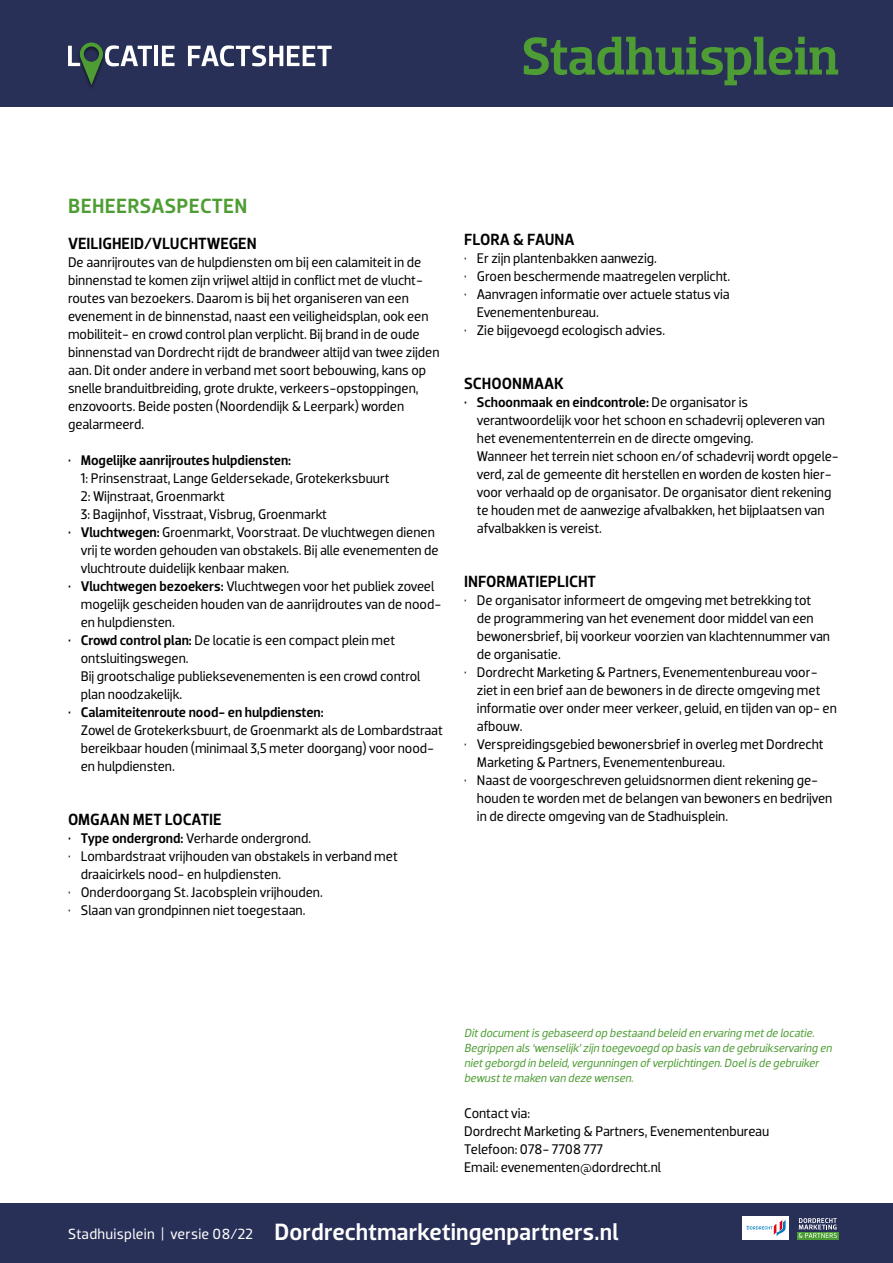
<style>
.page{position:relative;width:893px;height:1263px;background:#fff}
.page>*{position:absolute;margin:0;border:0;box-sizing:border-box;transform-origin:0 0}
.t1{font:500 54px "Dobra Slab";letter-spacing:-.01em;color:#4e9d34}
.t2{font:500 24px "Dobra";color:#fff}
.t3{font:500 21px "Dobra";letter-spacing:.015em;color:#4e9d34}
.t4{font:500 16.5px "Dobra";color:#000}
.t5{font:14.25px/18px "Dobra";color:#000}
.t6{font:500 14.25px "Dobra";color:#000}
.t7{font:italic 12px/15px "Dobra";color:#4e9d34}
.s1{font-weight:500}
.s2{font-weight:400;font-size:15px}
</style>
<div class="page">
<div style="left:0;top:1203px;width:893px;height:60px;background:#293057"></div>
<div style="left:0;top:0;width:893px;height:106px;background:#293057"></div>
<div style="left:797px;top:1231px;width:42px;height:9px;background:#4c9c34"></div>
<svg style="left:799px;top:1218px;width:38px;height:20px"></svg>
<div style="left:743px;top:1216px;width:46px;height:24px;background:#fff"></div>
<hr style="left:155px;top:46px;width:3px;height:20px;background:#fff">
<svg style="left:162px;top:46px;width:13px;height:20px"></svg>
<svg style="left:188px;top:45px;width:144px;height:21px"></svg>
<svg style="left:68px;top:43px;width:84px;height:42px"></svg>
<svg style="left:746px;top:1219px;width:40px;height:17px"></svg>
<h1 class="t1" style="left:522px;top:37px;width:319px">Stadhuisplein</h1>
<h3 class="t3" style="left:68px;top:195px;width:181px">BEHEERSASPECTEN</h3>
<p class="t4" style="left:68px;top:235px;width:190px">VEILIGHEID/VLUCHTWEGEN</p>
<p class="t5" style="left:68px;top:253px;width:373px">De aanrijroutes van de hulpdiensten om bij een calamiteit in de binnenstad te komen zijn vrijwel altijd in conflict met de vlucht&shy;routes van bezoekers. Daarom is bij het organiseren van een evenement in de binnenstad, naast een veiligheidsplan, ook een mobiliteit- en crowd control plan verplicht. Bij brand in de oude binnenstad van Dordrecht rijdt de brandweer altijd van twee zijden aan. Dit onder andere in verband met soort bebouwing, kans op snelle branduitbreiding, grote drukte, verkeers-opstoppingen, enzovoorts. Beide posten (Noordendijk &amp; Leerpark) worden gealarmeerd.</p>
<p class="t6" style="left:68px;top:453px;width:225px">• Mogelijke aanrijroutes hulpdiensten:</p>
<p class="t5" style="left:81px;top:469px;width:310px">1: Prinsenstraat, Lange Geldersekade, Grotekerksbuurt<br>2: Wijnstraat, Groenmarkt<br>3: Bagijnhof, Visstraat, Visbrug, Groenmarkt</p>
<p class="t5" style="left:81px;top:523px;width:359px;text-indent:-13px"><span class="s1">• Vluchtwegen:</span> Groenmarkt, Voorstraat. De vluchtwegen dienen vrij te worden gehouden van obstakels. Bij alle evenementen de vluchtroute duidelijk kenbaar maken.</p>
<p class="t5" style="left:81px;top:577px;width:362px;text-indent:-13px"><span class="s1">• Vluchtwegen bezoekers:</span> Vluchtwegen voor het publiek zoveel mogelijk gescheiden houden van de aanrijdroutes van de nood&shy;en hulpdiensten.</p>
<p class="t5" style="left:81px;top:631px;width:341px;text-indent:-13px"><span class="s1">• Crowd control plan:</span> De locatie is een compact plein met ontsluitingswegen.<br>Bij grootschalige publieksevenementen is een crowd control plan noodzakelijk.</p>
<p class="t6" style="left:68px;top:705px;width:257px">• Calamiteitenroute nood- en hulpdiensten:</p>
<p class="t5" style="left:81px;top:721px;width:364px">Zowel de Grotekerksbuurt, de Groenmarkt als de Lombardstraat bereikbaar houden (minimaal 3,5 meter doorgang) voor nood&shy;en hulpdiensten.</p>
<p class="t4" style="left:68px;top:811px;width:155px">OMGAAN MET LOCATIE</p>
<p class="t5" style="left:68px;top:829px;width:245px"><span class="s1">• Type ondergrond:</span> Verharde ondergrond.</p>
<p class="t5" style="left:81px;top:847px;width:318px;text-indent:-13px">• Lombardstraat vrijhouden van obstakels in verband met draaicirkels nood- en hulpdiensten.</p>
<p class="t5" style="left:68px;top:883px;width:256px">• Onderdoorgang St. Jacobsplein vrijhouden.</p>
<p class="t5" style="left:68px;top:901px;width:239px">• Slaan van grondpinnen niet toegestaan.</p>
<p class="t4" style="left:464px;top:232px;width:112px">FLORA &amp; FAUNA</p>
<p class="t5" style="left:464px;top:250px;width:194px">• Er zijn plantenbakken aanwezig.</p>
<p class="t5" style="left:464px;top:268px;width:268px">• Groen beschermende maatregelen verplicht.</p>
<p class="t5" style="left:477px;top:286px;width:254px;text-indent:-13px">• Aanvragen informatie over actuele status via<br>Evenementenbureau.</p>
<p class="t5" style="left:464px;top:322px;width:203px">• Zie bijgevoegd ecologisch advies.</p>
<p class="t4" style="left:464px;top:376px;width:101px">SCHOONMAAK</p>
<p class="t5" style="left:477px;top:394px;width:363px;text-indent:-13px"><span class="s1">• Schoonmaak en eindcontrole:</span> De organisator is verantwoordelijk voor het schoon en schadevrij opleveren van het evenemententerrein en de directe omgeving.<br>Wanneer het terrein niet schoon en/of schadevrij wordt opgele&shy;verd, zal de gemeente dit herstellen en worden de kosten hier&shy;voor verhaald op de organisator. De organisator dient rekening te houden met de aanwezige afvalbakken, het bijplaatsen van afvalbakken is vereist.</p>
<p class="t4" style="left:464px;top:574px;width:134px">INFORMATIEPLICHT</p>
<p class="t5" style="left:477px;top:592px;width:355px;text-indent:-13px">• De organisator informeert de omgeving met betrekking tot<br>de programmering van het evenement door middel van een bewonersbrief, bij voorkeur voorzien van klachtennummer van de organisatie.</p>
<p class="t5" style="left:477px;top:664px;width:362px;text-indent:-13px">• Dordrecht Marketing &amp; Partners, Evenementenbureau voor&shy;ziet in een brief aan de bewoners in de directe omgeving met informatie over onder meer verkeer, geluid, en tijden van op- en afbouw.</p>
<p class="t5" style="left:477px;top:736px;width:348px;text-indent:-13px">• Verspreidingsgebied bewonersbrief in overleg met Dordrecht<br>Marketing &amp; Partners, Evenementenbureau.</p>
<p class="t5" style="left:477px;top:772px;width:357px;text-indent:-13px">• Naast de voorgeschreven geluidsnormen dient rekening ge&shy;houden te worden met de belangen van bewoners en bedrijven in de directe omgeving van de Stadhuisplein.</p>
<p class="t7" style="left:464px;top:1026px;width:371px">Ditdocumentis gebaseerd op bestaand beleid en ervaring metde locatie.<br>Begrippen als ‘wenselijk’zijn toegevoegd op basis van de gebruikservaring en nietgeborgd in beleid,vergunningen ofverplichtingen.Doelis de gebruiker bewustte maken van deze wensen.</p>
<p class="t5" style="left:464px;top:1104px;width:307px">Contact via:<br>Dordrecht Marketing &amp; Partners, Evenementenbureau<br>Telefoon: 078- 7708 777<br>Email: evenementen@dordrecht.nl</p>
<h2 class="t2" style="left:68px;top:1220px;width:552px"><span class="s2">Stadhuisplein | versie 08/22</span> Dordrechtmarketingenpartners.nl</h2>
</div>
